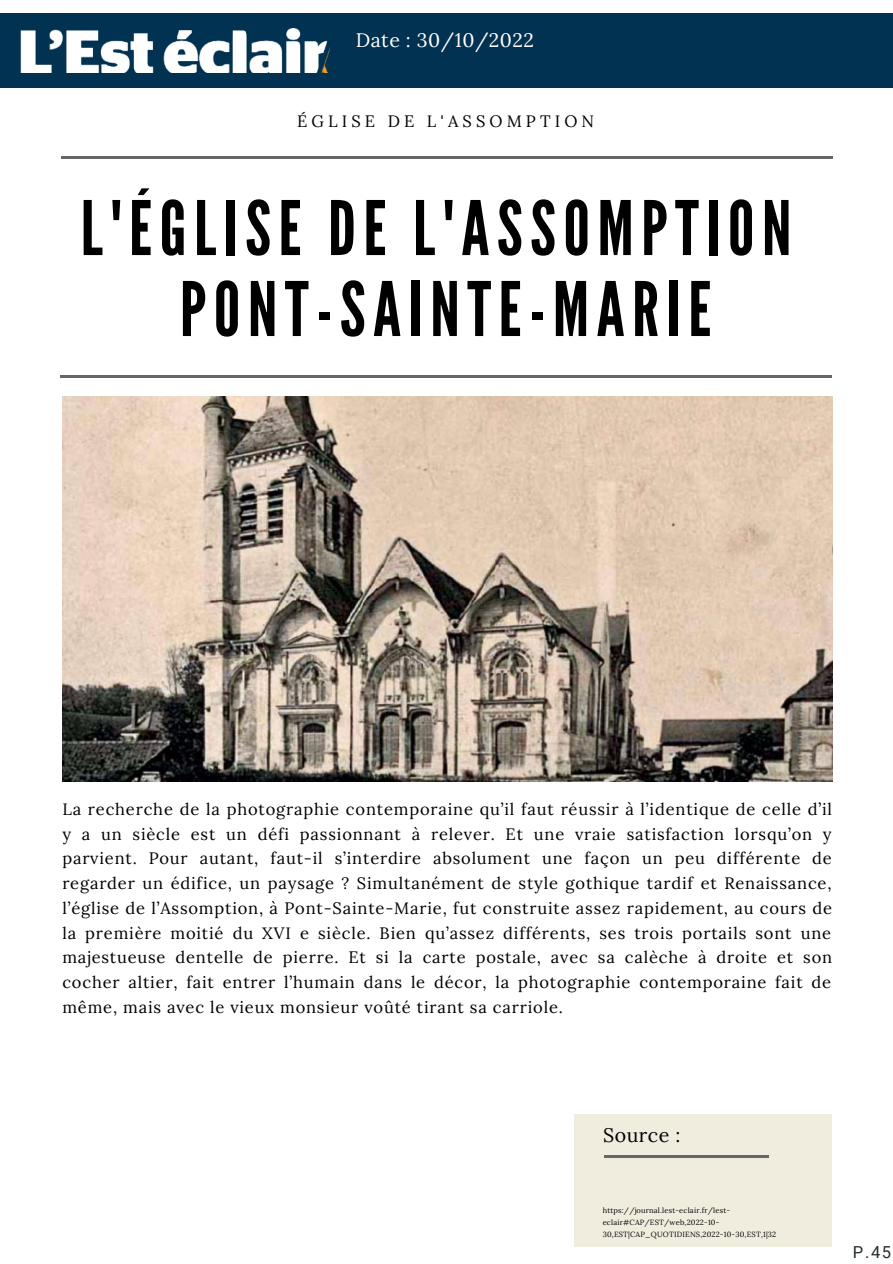
<style>
.page{position:relative;width:893px;height:1264px;background:#fff}
.page>*{position:absolute;margin:0;border:0;box-sizing:border-box;transform-origin:0 0}
.t1{font:75px/81px "League Gothic";letter-spacing:.1em;color:#000;text-align:center}
.t2{font:19.65px "Lora";letter-spacing:.025em;color:#000}
.t3{font:19.5px "Lora";letter-spacing:.025em;color:#fff}
.t4{font:16.5px/24.8px "Lora";letter-spacing:.05em;color:#000;text-align:justify}
.t5{font:16.5px "Lora";letter-spacing:.25em;color:#000}
.t6{font:16.5px "Roboto";color:#232c31}
.t7{font:7.5px/11.9px "Lora";letter-spacing:.025em;color:#000}
</style>
<div class="page">
<img style="left:62px;top:396px;width:770px;height:386px">
<hr style="left:61px;top:156px;width:771px;height:2px;background:#666">
<hr style="left:60px;top:375px;width:771px;height:2px;background:#666">
<div style="left:0;top:13px;width:892px;height:75px;background:#013251"></div>
<img style="left:21px;top:28px;width:308px;height:44px">
<div style="left:574px;top:1114px;width:258px;height:132px;background:#f0edde"></div>
<hr style="left:604px;top:1155px;width:164px;height:2px;background:#666">
<p class="t3" style="left:356px;top:27px;width:180px">Date : 30/10/2022</p>
<p class="t5" style="left:297px;top:111px;width:298px">ÉGLISE DE L'ASSOMPTION</p>
<h1 class="t1" style="left:81px;top:189px;width:712px">L'ÉGLISE DE L'ASSOMPTION<br>PONT-SAINTE-MARIE</h1>
<p class="t4" style="left:62px;top:796px;width:771px">La recherche de la photographie contemporaine qu’il faut réussir à l’identique de celle d’il y a un siècle est un défi passionnant à relever. Et une vraie satisfaction lorsqu’on y parvient. Pour autant, faut-il s’interdire absolument une façon un peu différente de regarder un édifice, un paysage ? Simultanément de style gothique tardif et Renaissance, l’église de l’Assomption, à Pont-Sainte-Marie, fut construite assez rapidement, au cours de la première moitié du XVI e siècle. Bien qu’assez différents, ses trois portails sont une majestueuse dentelle de pierre. Et si la carte postale, avec sa calèche à droite et son cocher altier, fait entrer l’humain dans le décor, la photographie contemporaine fait de même, mais avec le vieux monsieur voûté tirant sa carriole.</p>
<p class="t2" style="left:603px;top:1122px;width:79px">Source :</p>
<p class="t7" style="left:602px;top:1204px;width:175px">https://journal.lest-eclair.fr/lest&shy;eclair#CAP/EST/web,2022-10-<br>30,EST|CAP_QUOTIDIENS,2022-10-30,EST,1|32</p>
<p class="t6" style="left:852px;top:1243px;width:40px">P.45</p>
</div>
